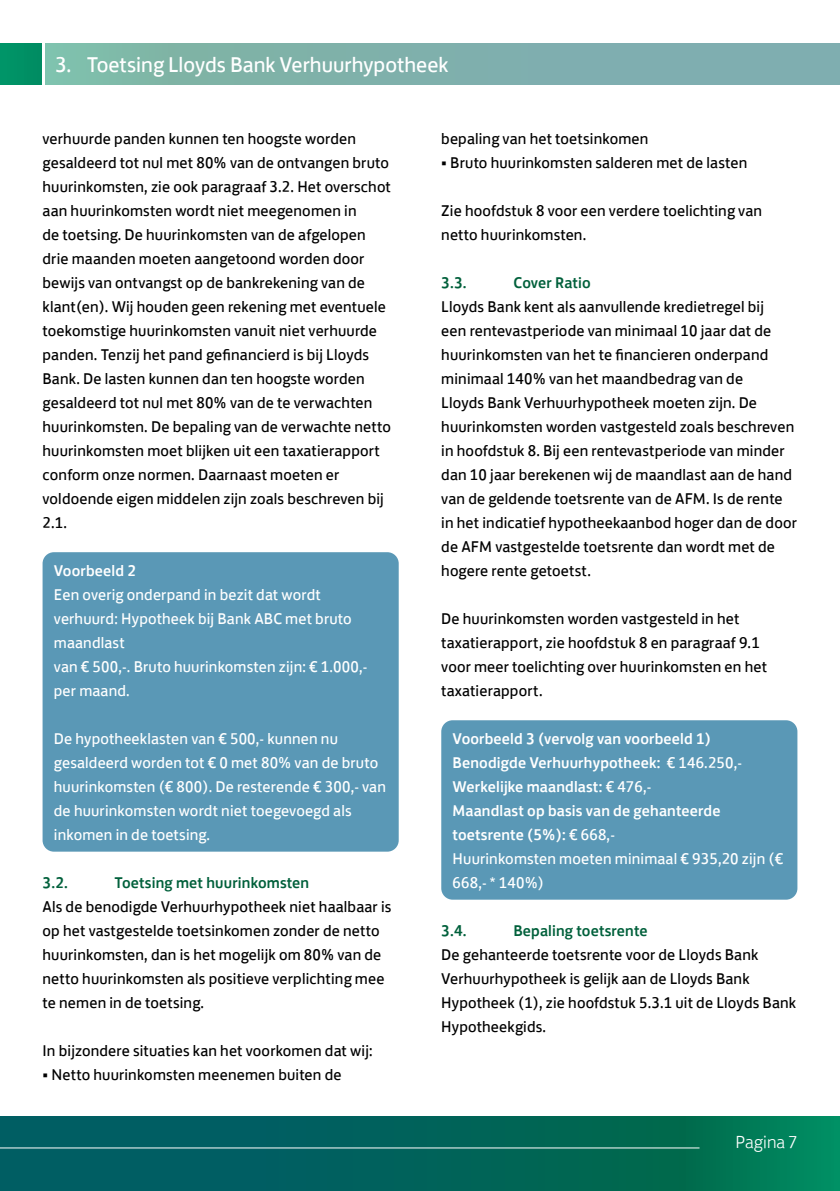
<style>
.page{position:relative;width:840px;height:1191px;background:#fff}
.page>*{position:absolute;margin:0;border:0;box-sizing:border-box;transform-origin:0 0}
.t1{font:22px "Lloyds Bank Jack";color:#fff}
.t2{font:300 18px "Lloyds Bank Jack";color:#fff}
.t3{font:16px/24px "Lloyds Bank Jack";letter-spacing:.01em;color:#000}
.t4{font:16px/24px "Lloyds Bank Jack";letter-spacing:.01em;color:#fff}
.t5{font:500 16px/24px "Lloyds Bank Jack";letter-spacing:.01em;color:#fff}
.t6{font:500 16px "Lloyds Bank Jack";letter-spacing:.01em;color:#00603b}
.s1{font-weight:400}
</style>
<div class="page">
<svg style="left:0;top:1116px;width:839px;height:75px;background:#01675b"></svg>
<hr style="left:0;top:1147px;width:699px;height:1px;background:#fff">
<div style="left:0;top:43px;width:839px;height:42px;background:#009165"></div>
<div style="left:45px;top:43px;width:794px;height:42px;background:linear-gradient(to right,#7fb8a7,#7faab1)"></div>
<hr style="left:43px;top:43px;width:2px;height:42px;background:#fff">
<hr style="left:0;top:43px;width:1px;height:42px;background:#009568">
<div style="left:43px;top:552px;width:355px;height:299px;background:#5a98b6;border-radius:11px"></div>
<div style="left:441px;top:720px;width:356px;height:179px;background:#5a98b6;border-radius:11px"></div>
<h1 class="t1" style="left:55px;top:47px;width:395px">3. Toetsing Lloyds Bank Verhuurhypotheek</h1>
<p class="t3" style="left:441px;top:125px;width:208px">bepaling van het toetsinkomen</p>
<p class="t3" style="left:441px;top:149px;width:307px">• Bruto huurinkomsten salderen met de lasten</p>
<p class="t3" style="left:441px;top:197px;width:322px">Zie hoofdstuk 8 voor een verdere toelichting van netto huurinkomsten.</p>
<p class="t6" style="left:441px;top:270px;width:27px">3.3.</p>
<p class="t6" style="left:513px;top:270px;width:79px">Cover Ratio</p>
<p class="t3" style="left:441px;top:293px;width:357px">Lloyds Bank kent als aanvullende kredietregel bij<br>een rentevastperiode van minimaal 10 jaar dat de huurinkomsten van het te financieren onderpand minimaal 140% van het maandbedrag van de<br>Lloyds Bank Verhuurhypotheek moeten zijn. De huurinkomsten worden vastgesteld zoals beschreven in hoofdstuk 8. Bij een rentevastperiode van minder dan 10 jaar berekenen wij de maandlast aan de hand van de geldende toetsrente van de AFM. Is de rente in het indicatief hypotheekaanbod hoger dan de door de AFM vastgestelde toetsrente dan wordt met de hogere rente getoetst.</p>
<p class="t3" style="left:441px;top:605px;width:327px">De huurinkomsten worden vastgesteld in het taxatierapport, zie hoofdstuk 8 en paragraaf 9.1 voor meer toelichting over huurinkomsten en het taxatierapport.</p>
<p class="t3" style="left:43px;top:125px;width:350px">verhuurde panden kunnen ten hoogste worden gesaldeerd tot nul met 80% van de ontvangen bruto huurinkomsten, zie ook paragraaf 3.2. Het overschot aan huurinkomsten wordt niet meegenomen in<br>de toetsing. De huurinkomsten van de afgelopen drie maanden moeten aangetoond worden door bewijs van ontvangst op de bankrekening van de klant(en). Wij houden geen rekening met eventuele toekomstige huurinkomsten vanuit niet verhuurde panden. Tenzij het pand gefinancierd is bij Lloyds Bank. De lasten kunnen dan ten hoogste worden gesaldeerd tot nul met 80% van de te verwachten huurinkomsten. De bepaling van de verwachte netto huurinkomsten moet blijken uit een taxatierapport conform onze normen. Daarnaast moeten er voldoende eigen middelen zijn zoals beschreven bij 2.1.</p>
<p class="t5" style="left:54px;top:557px;width:84px">Voorbeeld 2</p>
<p class="t4" style="left:54px;top:581px;width:315px">Een overig onderpand in bezit dat wordt verhuurd: Hypotheek bij Bank ABC met bruto maandlast<br>van € 500,-. Bruto huurinkomsten zijn: € 1.000,- per maand.</p>
<p class="t4" style="left:54px;top:725px;width:333px">De hypotheeklasten van € 500,- kunnen nu gesaldeerd worden tot € 0 met 80% van de bruto huurinkomsten (€ 800). De resterende € 300,- van de huurinkomsten wordt niet toegevoegd als inkomen in de toetsing.</p>
<p class="t5" style="left:452px;top:725px;width:332px">Voorbeeld 3 (vervolg van voorbeeld 1)<br>Benodigde Verhuurhypotheek: <span class="s1">€ 146.250,- </span>Werkelijke maandlast: <span class="s1">€ 476,-<br></span>Maandlast op basis van de gehanteerde toetsrente (5%): <span class="s1">€ 668,-<br>Huurinkomsten moeten minimaal € 935,20 zijn (€ 668,- * 140%)</span></p>
<p class="t6" style="left:43px;top:870px;width:27px">3.2.</p>
<p class="t6" style="left:115px;top:870px;width:196px">Toetsing met huurinkomsten</p>
<p class="t3" style="left:43px;top:893px;width:350px">Als de benodigde Verhuurhypotheek niet haalbaar is op het vastgestelde toetsinkomen zonder de netto huurinkomsten, dan is het mogelijk om 80% van de netto huurinkomsten als positieve verplichting mee te nemen in de toetsing.</p>
<p class="t3" style="left:43px;top:1037px;width:331px">In bijzondere situaties kan het voorkomen dat wij:</p>
<p class="t3" style="left:43px;top:1061px;width:300px">• Netto huurinkomsten meenemen buiten de</p>
<p class="t6" style="left:441px;top:918px;width:27px">3.4.</p>
<p class="t6" style="left:513px;top:918px;width:136px">Bepaling toetsrente</p>
<p class="t3" style="left:441px;top:941px;width:356px">De gehanteerde toetsrente voor de Lloyds Bank Verhuurhypotheek is gelijk aan de Lloyds Bank Hypotheek (1), zie hoofdstuk 5.3.1 uit de Lloyds Bank Hypotheekgids.</p>
<p class="t2" style="left:735px;top:1127px;width:63px">Pagina 7</p>
</div>
